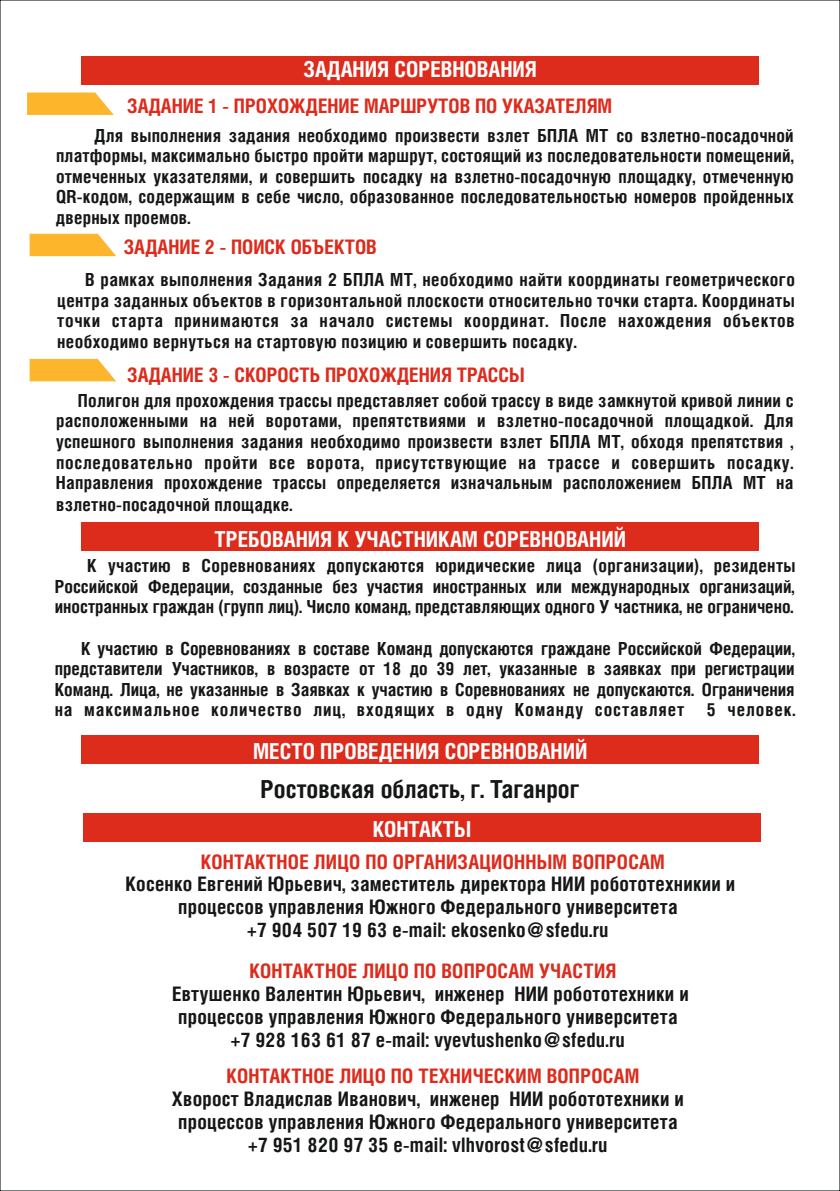
<style>
.page{position:relative;width:840px;height:1191px;background:#fff}
.page>*{position:absolute;margin:0;border:0;box-sizing:border-box;transform-origin:0 0}
.t1{font:700 24.8px "Helios Cond";color:#151616}
.t2{font:700 22px "Helios Cond";color:#fff}
.t3{font:700 20px/22.8px "Helios Cond";letter-spacing:.01em;color:#151616;text-align:center}
.t4{font:700 20px "Helios Cond";color:#dd2b1c}
.t5{font:700 18px/20.6px "Helios Cond";letter-spacing:.015em;color:#151616;text-align:justify}
.t6{font:700 18px "Helios Cond";letter-spacing:.05em;color:#151616}
</style>
<div class="page">
<div style="left:81px;top:57px;width:677px;height:28px;background:#dd2b1c"></div>
<svg style="left:27px;top:92px;width:87px;height:23px;background:#fdbe47"></svg>
<svg style="left:29px;top:233px;width:87px;height:24px;background:#fdc150"></svg>
<svg style="left:29px;top:359px;width:87px;height:23px;background:#fdbf48"></svg>
<div style="left:81px;top:522px;width:677px;height:29px;background:#dd2b1c"></div>
<div style="left:81px;top:735px;width:677px;height:28px;background:#dd2b1c"></div>
<div style="left:83px;top:813px;width:677px;height:28px;background:#dd2b1c"></div>
<p class="t2" style="left:303px;top:59px;width:235px">ЗАДАНИЯ СОРЕВНОВАНИЯ</p>
<p class="t4" style="left:127px;top:97px;width:486px">ЗАДАНИЕ 1 - ПРОХОЖДЕНИЕ МАРШРУТОВ ПО УКАЗАТЕЛЯМ</p>
<p class="t5" style="left:56px;top:126px;width:738px;text-indent:38px">Для выполнения задания необходимо произвести взлет БПЛА МТ со взлетно-посадочной платформы, максимально быстро пройти маршрут, состоящий из последовательности помещений, отмеченных указателями, и совершить посадку на взлетно-посадочную площадку, отмеченную QR-кодом, содержащим в себе число, образованное последовательностью номеров пройденных дверных проемов.</p>
<p class="t4" style="left:124px;top:238px;width:254px">ЗАДАНИЕ 2 - ПОИСК ОБЪЕКТОВ</p>
<p class="t5" style="left:57px;top:270px;width:738px;text-indent:28px">В рамках выполнения Задания 2 БПЛА МТ, необходимо найти координаты геометрического центра заданных объектов в горизонтальной плоскости относительно точки старта. Координаты точки старта принимаются за начало системы координат. После нахождения объектов необходимо вернуться на стартовую позицию и совершить посадку.</p>
<p class="t4" style="left:127px;top:365px;width:399px">ЗАДАНИЕ 3 - СКОРОСТЬ ПРОХОЖДЕНИЯ ТРАССЫ</p>
<p class="t5" style="left:56px;top:391px;width:738px;text-indent:22px">Полигон для прохождения трассы представляет собой трассу в виде замкнутой кривой линии с расположенными на ней воротами, препятствиями и взлетно-посадочной площадкой. Для успешного выполнения задания необходимо произвести взлет БПЛА МТ, обходя препятствия , последовательно пройти все ворота, присутствующие на трассе и совершить посадку.<br>Направления прохождение трассы определяется изначальным расположением БПЛА МТ на</p>
<p class="t2" style="left:214px;top:529px;width:413px">ТРЕБОВАНИЯ К УЧАСТНИКАМ СОРЕВНОВАНИЙ</p>
<p class="t5" style="left:55px;top:556px;width:742px;text-indent:33px">К участию в Соревнованиях допускаются юридические лица (организации), резиденты Российской Федерации, созданные без участия иностранных или международных организаций, иностранных граждан (групп лиц). Число команд, представляющих одного У частника, не ограничено.</p>
<p class="t5" style="left:55px;top:638px;width:741px;text-indent:26px">К участию в Соревнованиях в составе Команд допускаются граждане Российской Федерации, представители Участников, в возрасте от 18 до 39 лет, указанные в заявках при регистрации Команд. Лица, не указанные в Заявках к участию в Соревнованиях не допускаются. Ограничения на максимальное количество лиц, входящих в одну Команду составляет</p>
<p class="t5" style="left:56px;top:495px;width:238px">взлетно-посадочной площадке.</p>
<p class="t6" style="left:706px;top:701px;width:90px">5 человек.</p>
<p class="t2" style="left:253px;top:741px;width:335px">МЕСТО ПРОВЕДЕНИЯ СОРЕВНОВАНИЙ</p>
<h1 class="t1" style="left:260px;top:777px;width:320px">Ростовская область, г. Таганрог</h1>
<p class="t2" style="left:372px;top:819px;width:100px">КОНТАКТЫ</p>
<p class="t4" style="left:201px;top:852px;width:465px">КОНТАКТНОЕ ЛИЦО ПО ОРГАНИЗАЦИОННЫМ ВОПРОСАМ</p>
<p class="t3" style="left:125px;top:874px;width:611px">Косенко Евгений Юрьевич, заместитель директора НИИ робототехникии и процессов управления Южного Федерального университета<br>+7 904 507 19 63 e-mail: ekosenko@sfedu.ru</p>
<p class="t4" style="left:249px;top:962px;width:368px">КОНТАКТНОЕ ЛИЦО ПО ВОПРОСАМ УЧАСТИЯ</p>
<p class="t3" style="left:172px;top:983px;width:518px">Евтушенко Валентин Юрьевич, инженер НИИ робототехники и процессов управления Южного Федерального университета +7 928 163 61 87 e-mail: vyevtushenko@sfedu.ru</p>
<p class="t4" style="left:226px;top:1067px;width:414px">КОНТАКТНОЕ ЛИЦО ПО ТЕХНИЧЕСКИМ ВОПРОСАМ</p>
<p class="t3" style="left:172px;top:1088px;width:513px">Хворост Владислав Иванович, инженер НИИ робототехники и процессов управления Южного Федерального университета +7 951 820 97 35 e-mail: vlhvorost@sfedu.ru</p>
</div>
